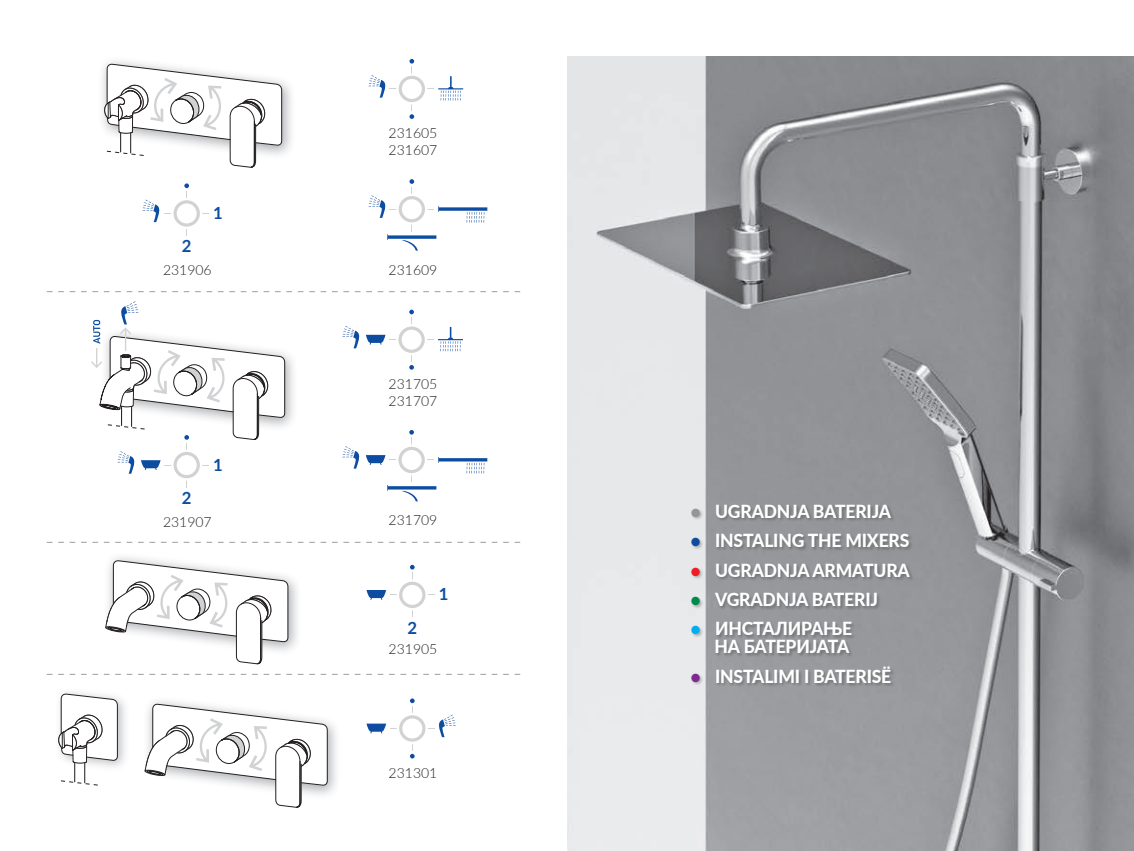
<style>
.page{position:relative;width:1134px;height:851px;background:#fff}
.page>*{position:absolute;margin:0;border:0;box-sizing:border-box;transform-origin:0 0}
.t1{font:800 18px/18px "Lato";letter-spacing:-.01em;color:#fff;text-align:right}
.t2{font:700 16.6px "Lato";color:#0d4da1}
.t3{font:300 14px/16.8px "Lato";color:#231f20}
.s1{color:#939598}
.s2{color:#0d4da1}
.s3{color:#ee1d23}
.s4{color:#008a4c}
.s5{color:#00aeef}
.s6{color:#802990}
</style>
<div class="page">
<img style="left:567px;top:57px;width:567px;height:793px">
<svg style="left:47px;top:291px;width:473px;height:1px"></svg>
<svg style="left:47px;top:541px;width:473px;height:2px"></svg>
<svg style="left:47px;top:673px;width:473px;height:1px"></svg>
<img style="left:285px;top:355px;width:9px;height:71px">
<img style="left:102px;top:61px;width:190px;height:93px">
<svg style="left:104px;top:64px;width:178px;height:104px"></svg>
<svg style="left:58px;top:693px;width:60px;height:92px"></svg>
<svg style="left:144px;top:703px;width:184px;height:105px"></svg>
<svg style="left:105px;top:560px;width:184px;height:104px"></svg>
<svg style="left:387px;top:234px;width:49px;height:16px"></svg>
<svg style="left:438px;top:206px;width:49px;height:16px"></svg>
<svg style="left:369px;top:195px;width:17px;height:23px"></svg>
<hr style="left:411px;top:187px;width:1px;height:44px;background:#d1d2d4">
<hr style="left:390px;top:209px;width:44px;height:1px;background:#d1d2d4">
<svg style="left:409px;top:179px;width:5px;height:5px"></svg>
<div style="left:396px;top:194px;width:31px;height:31px;border:5px solid #fff;border-radius:50%"></div>
<div style="left:399px;top:196px;width:26px;height:26px;background:#d1d2d4;border-radius:50%"></div>
<div style="left:402px;top:199px;width:20px;height:20px;background:#fff;border-radius:50%"></div>
<svg style="left:387px;top:485px;width:49px;height:16px"></svg>
<svg style="left:438px;top:457px;width:49px;height:16px"></svg>
<svg style="left:342px;top:446px;width:18px;height:22px"></svg>
<svg style="left:366px;top:455px;width:19px;height:10px"></svg>
<hr style="left:411px;top:437px;width:1px;height:45px;background:#d1d2d4">
<hr style="left:389px;top:459px;width:45px;height:1px;background:#d1d2d4">
<svg style="left:409px;top:430px;width:5px;height:4px"></svg>
<div style="left:396px;top:444px;width:31px;height:31px;border:5px solid #fff;border-radius:50%"></div>
<svg style="left:398px;top:446px;width:27px;height:27px"></svg>
<div style="left:402px;top:450px;width:20px;height:20px;background:#fff;border-radius:50%"></div>
<svg style="left:438px;top:76px;width:25px;height:24px"></svg>
<svg style="left:369px;top:75px;width:17px;height:23px"></svg>
<hr style="left:411px;top:67px;width:1px;height:44px;background:#d1d2d4">
<hr style="left:390px;top:88px;width:44px;height:1px;background:#d1d2d4">
<svg style="left:409px;top:59px;width:5px;height:5px"></svg>
<svg style="left:409px;top:114px;width:5px;height:5px"></svg>
<div style="left:396px;top:73px;width:31px;height:31px;border:5px solid #fff;border-radius:50%"></div>
<div style="left:399px;top:76px;width:26px;height:26px;background:#d1d2d4;border-radius:50%"></div>
<div style="left:402px;top:79px;width:20px;height:20px;background:#fff;border-radius:50%"></div>
<svg style="left:438px;top:327px;width:25px;height:24px"></svg>
<svg style="left:342px;top:326px;width:18px;height:22px"></svg>
<svg style="left:366px;top:335px;width:19px;height:9px"></svg>
<hr style="left:411px;top:317px;width:1px;height:45px;background:#d1d2d4">
<hr style="left:389px;top:339px;width:45px;height:1px;background:#d1d2d4">
<svg style="left:409px;top:309px;width:5px;height:5px"></svg>
<svg style="left:409px;top:365px;width:5px;height:4px"></svg>
<div style="left:396px;top:324px;width:31px;height:31px;border:5px solid #fff;border-radius:50%"></div>
<svg style="left:398px;top:326px;width:27px;height:27px"></svg>
<div style="left:402px;top:329px;width:20px;height:20px;background:#fff;border-radius:50%"></div>
<svg style="left:439px;top:714px;width:17px;height:23px"></svg>
<svg style="left:366px;top:723px;width:20px;height:10px"></svg>
<hr style="left:412px;top:706px;width:1px;height:44px;background:#d1d2d4">
<hr style="left:390px;top:728px;width:44px;height:1px;background:#d1d2d4">
<svg style="left:410px;top:698px;width:5px;height:5px"></svg>
<svg style="left:410px;top:753px;width:5px;height:5px"></svg>
<div style="left:397px;top:712px;width:31px;height:32px;border:5px solid #fff;border-radius:50%"></div>
<div style="left:399px;top:715px;width:26px;height:26px;background:#d1d2d4;border-radius:50%"></div>
<div style="left:402px;top:718px;width:20px;height:20px;background:#fff;border-radius:50%"></div>
<svg style="left:366px;top:590px;width:20px;height:9px"></svg>
<hr style="left:412px;top:572px;width:1px;height:45px;background:#d1d2d4">
<hr style="left:390px;top:594px;width:44px;height:1px;background:#d1d2d4">
<svg style="left:410px;top:564px;width:5px;height:5px"></svg>
<div style="left:397px;top:579px;width:31px;height:31px;border:5px solid #fff;border-radius:50%"></div>
<svg style="left:399px;top:581px;width:26px;height:27px"></svg>
<div style="left:402px;top:584px;width:20px;height:20px;background:#fff;border-radius:50%"></div>
<svg style="left:143px;top:199px;width:17px;height:23px"></svg>
<hr style="left:186px;top:191px;width:1px;height:44px;background:#d1d2d4">
<hr style="left:164px;top:213px;width:45px;height:1px;background:#d1d2d4">
<svg style="left:184px;top:183px;width:5px;height:5px"></svg>
<div style="left:171px;top:198px;width:31px;height:31px;border:5px solid #fff;border-radius:50%"></div>
<div style="left:174px;top:200px;width:26px;height:26px;background:#d1d2d4;border-radius:50%"></div>
<div style="left:177px;top:203px;width:20px;height:20px;background:#fff;border-radius:50%"></div>
<svg style="left:118px;top:451px;width:17px;height:22px"></svg>
<svg style="left:141px;top:460px;width:20px;height:10px"></svg>
<hr style="left:186px;top:443px;width:1px;height:44px;background:#d1d2d4">
<hr style="left:164px;top:464px;width:45px;height:1px;background:#d1d2d4">
<svg style="left:91px;top:301px;width:194px;height:139px"></svg>
<div style="left:171px;top:449px;width:31px;height:31px;border:5px solid #fff;border-radius:50%"></div>
<div style="left:174px;top:452px;width:26px;height:26px;background:#d1d2d4;border-radius:50%"></div>
<div style="left:177px;top:455px;width:20px;height:20px;background:#fff;border-radius:50%"></div>
<div style="left:691px;top:504px;width:223px;height:182px;background:#231f20;opacity:.3"></div>
<p class="t2" style="left:182px;top:234px;width:11px">2</p>
<p class="t2" style="left:213px;top:201px;width:11px">1</p>
<p class="t3" style="left:163px;top:260px;width:50px">231906</p>
<p class="t2" style="left:182px;top:485px;width:11px">2</p>
<p class="t2" style="left:213px;top:452px;width:11px">1</p>
<p class="t3" style="left:163px;top:513px;width:50px">231907</p>
<p class="t3" style="left:389px;top:124px;width:50px">231605<br>231607</p>
<p class="t3" style="left:389px;top:260px;width:50px">231609</p>
<p class="t3" style="left:389px;top:375px;width:50px">231705<br>231707</p>
<p class="t3" style="left:389px;top:511px;width:50px">231709</p>
<p class="t2" style="left:408px;top:615px;width:11px">2</p>
<p class="t2" style="left:439px;top:582px;width:11px">1</p>
<p class="t3" style="left:389px;top:640px;width:50px">231905</p>
<p class="t3" style="left:389px;top:763px;width:50px">231301</p>
<p class="t1" style="left:690px;top:501px;width:202px"><span class="s1">•</span> UGRADNJA BATERIJA</p>
<p class="t1" style="left:690px;top:531px;width:220px"><span class="s2">•</span> INSTALING THE MIXERS</p>
<p class="t1" style="left:690px;top:560px;width:221px"><span class="s3">•</span> UGRADNJA ARMATURA</p>
<p class="t1" style="left:690px;top:589px;width:189px"><span class="s4">•</span> VGRADNJA BATERIJ</p>
<p class="t1" style="left:690px;top:619px;width:163px"><span class="s5">•</span> ИНСТАЛИРАЊЕ<br>НА БАТЕРИЈАТА</p>
<p class="t1" style="left:690px;top:666px;width:202px"><span class="s6">•</span> INSTALIMI I BATERISË</p>
</div>
